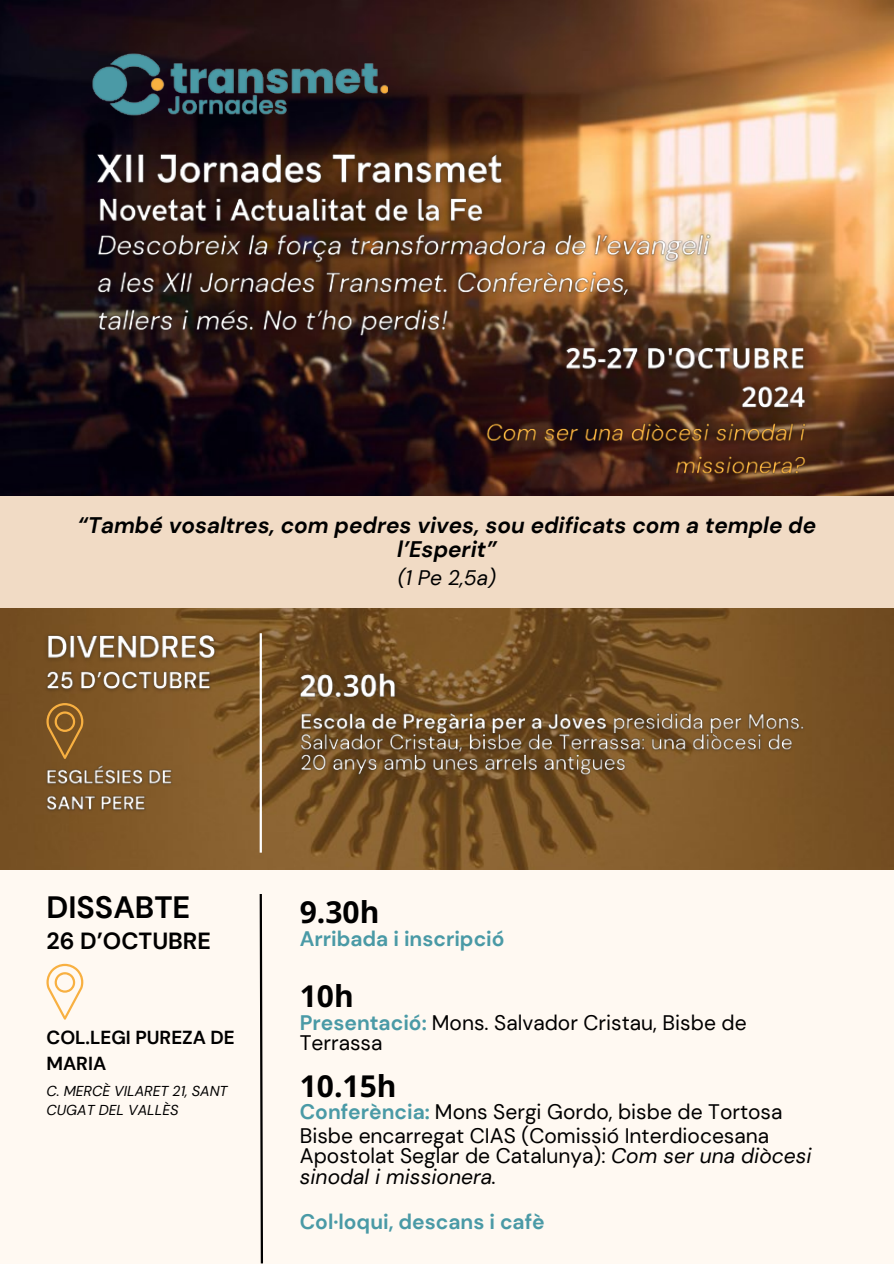
<style>
.page{position:relative;width:894px;height:1264px;background:#fff}
.page>*{position:absolute;margin:0;border:0;box-sizing:border-box;transform-origin:0 0}
.t1{font:700 30.75px "DM Sans";color:#000}
.t2{font:700 30px "Open Sans";color:#000}
.t3{font:700 23.25px "DM Sans";color:#000}
.t4{font:italic 700 22.5px/23.7px "DM Sans";color:#000;text-align:center}
.t5{font:21px/20.7px "DM Sans";color:#000}
.t6{font:700 21px "DM Sans";color:#4a9aa6}
.t7{font:italic 21px "DM Sans";color:#000}
.t8{font:700 18.75px/26px "DM Sans";color:#000}
.t9{font:italic 14.25px/19px "DM Sans";color:#000}
.s1{font-weight:700;color:#4a9aa6}
.s2{font-style:italic}
</style>
<div class="page">
<div style="left:0;top:0;width:893px;height:1263px;background:#fff9f2"></div>
<img style="left:0;top:0;width:893px;height:496px">
<img style="left:89px;top:51px;width:298px;height:69px">
<div style="left:0;top:496px;width:893px;height:112px;background:#f1dbc5"></div>
<img style="left:0;top:608px;width:893px;height:261px">
<svg style="left:46px;top:703px;width:37px;height:56px;background:#936528"></svg>
<img style="left:40px;top:627px;width:183px;height:42px">
<img style="left:42px;top:665px;width:173px;height:31px">
<img style="left:42px;top:760px;width:135px;height:55px">
<hr style="left:259px;top:633px;width:3px;height:219px;background:#fff">
<img style="left:293px;top:664px;width:110px;height:43px">
<img style="left:294px;top:707px;width:515px;height:75px">
<svg style="left:46px;top:963px;width:37px;height:56px"></svg>
<svg style="left:259px;top:894px;width:4px;height:369px"></svg>
<img style="left:87px;top:145px;width:425px;height:51px">
<img style="left:91px;top:190px;width:399px;height:38px">
<img style="left:90px;top:228px;width:627px;height:116px">
<img style="left:558px;top:339px;width:253px;height:76px">
<img style="left:479px;top:417px;width:332px;height:65px">
<p class="t4" style="left:77px;top:513px;width:740px">“També vosaltres, com pedres vives, sou edificats com a temple de l’Esperit”</p>
<p class="t7" style="left:397px;top:565px;width:100px">(1 Pe 2,5a)</p>
<h1 class="t1" style="left:46px;top:888px;width:145px">DISSABTE</h1>
<h2 class="t2" style="left:300px;top:890px;width:81px">9.30h</h2>
<p class="t6" style="left:300px;top:925px;width:206px">Arribada i inscripció</p>
<h2 class="t2" style="left:300px;top:975px;width:55px">10h</h2>
<p class="t5" style="left:300px;top:1012px;width:448px;line-height:20.2px"><span class="s1">Presentació:</span> Mons. Salvador Cristau, Bisbe de<br>Terrassa</p>
<p class="t9" style="left:46px;top:1081px;width:183px">C. MERCÈ VILARET 21, SANT<br>CUGAT DEL VALLÈS</p>
<h2 class="t2" style="left:300px;top:1064px;width:98px">10.15h</h2>
<p class="t3" style="left:46px;top:926px;width:166px">26 D’OCTUBRE</p>
<p class="t8" style="left:46px;top:1024px;width:190px">COL.LEGI PUREZA DE<br>MARIA</p>
<p class="t5" style="left:300px;top:1101px;width:484px"><span class="s1">Conferència:</span> Mons Sergi Gordo, bisbe de Tortosa</p>
<p class="t5" style="left:300px;top:1124px;width:513px">Bisbe encarregat CIAS (Comissió Interdiocesana<br>Apostolat Seglar de Catalunya): <span class="s2">Com ser una diòcesi sinodal i missionera.</span></p>
<p class="t6" style="left:300px;top:1208px;width:246px">Col·loqui, descans i cafè</p>
</div>
